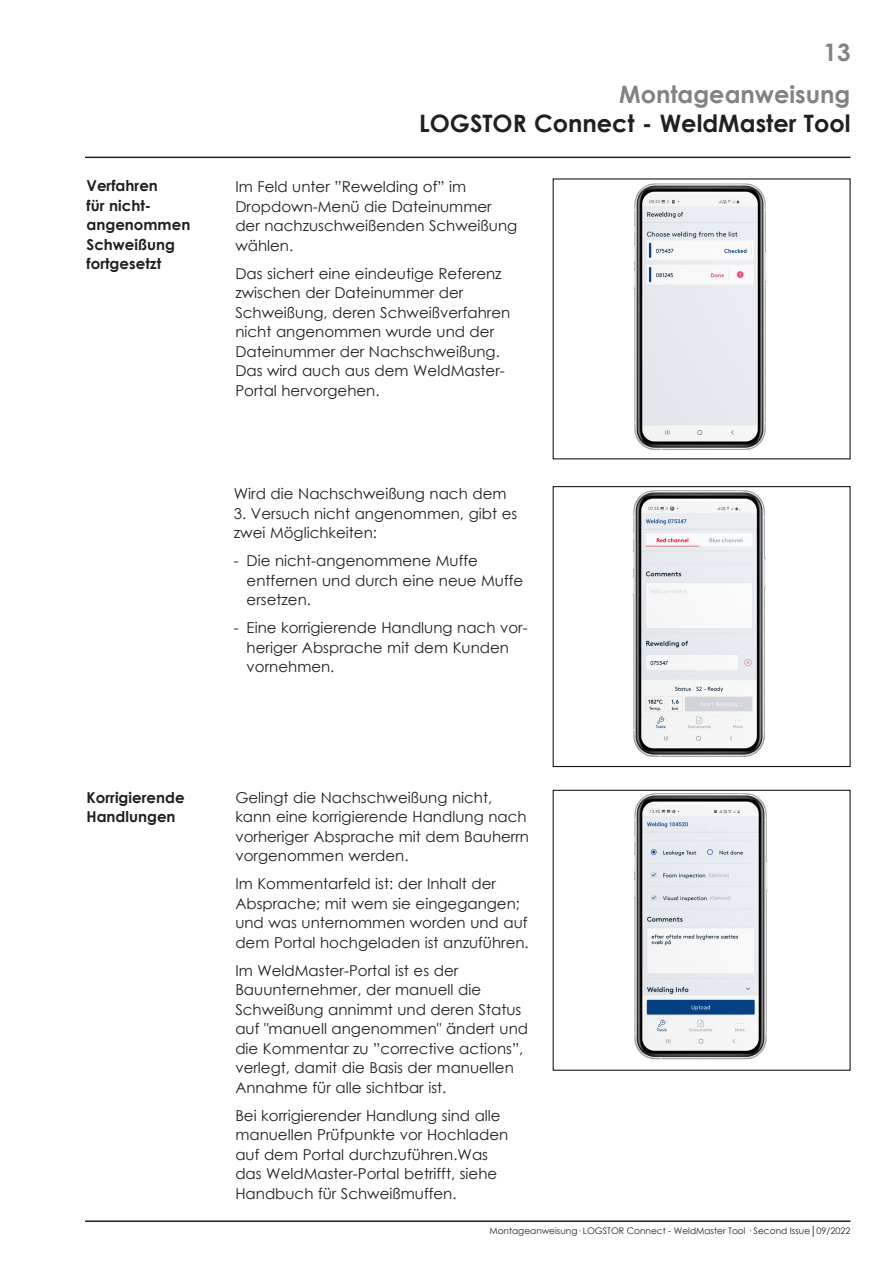
<style>
.page{position:relative;width:893px;height:1263px;background:#fff}
.page>*{position:absolute;margin:0;border:0;box-sizing:border-box;transform-origin:0 0}
.t1{font:700 24px "Century Gothic";color:#231f20}
.t2{font:700 24px/42.5px "Century Gothic";color:#808285;text-align:right}
.t3{font:15px/19.5px "Century Gothic";color:#231f20}
.t4{font:700 15px/19.5px "Century Gothic";color:#231f20}
.t5{font:9px "Century Gothic";color:#231f20}
</style>
<div class="page">
<hr style="left:85px;top:1220px;width:765px;height:2px;background:#231f20">
<hr style="left:85px;top:157px;width:765px;height:1px;background:#231f20">
<img style="left:633px;top:183px;width:134px;height:267px">
<img style="left:632px;top:490px;width:134px;height:267px">
<div style="left:553px;top:486px;width:297px;height:281px;border:1px solid #000"></div>
<img style="left:633px;top:793px;width:135px;height:267px">
<p class="t4" style="left:87px;top:175px;width:105px">Verfahren<br>für nicht&shy;angenommen<br>Schweißung fortgesetzt</p>
<h1 class="t2" style="left:619px;top:30px;width:233px">13<br>Montageanweisung</h1>
<h1 class="t1" style="left:419px;top:105px;width:433px">LOGSTOR Connect - WeldMaster Tool</h1>
<p class="t3" style="left:235px;top:177px;width:283px">Im Feld unter ”Rewelding of” im<br>Dropdown-Menü die Dateinummer der nachzuschweißenden Schweißung wählen.</p>
<p class="t3" style="left:235px;top:263px;width:276px">Das sichert eine eindeutige Referenz zwischen der Dateinummer der<br>Schweißung, deren Schweißverfahren nicht angenommen wurde und der<br>Dateinummer der Nachschweißung.<br>Das wird auch aus dem WeldMaster-<br>Portal hervorgehen.</p>
<p class="t3" style="left:234px;top:484px;width:274px">Wird die Nachschweißung nach dem</p>
<p class="t3" style="left:234px;top:503px;width:285px">3. Versuch nicht angenommen, gibt es zwei Möglichkeiten:</p>
<p class="t3" style="left:247px;top:551px;width:278px;text-indent:-13px">- Die nicht-angenommene Muffe entfernen und durch eine neue Muffe ersetzen.</p>
<p class="t3" style="left:247px;top:618px;width:283px;text-indent:-13px">- Eine korrigierende Handlung nach vor&shy;heriger Absprache mit dem Kunden vornehmen.</p>
<p class="t4" style="left:87px;top:787px;width:100px">Korrigierende<br>Handlungen</p>
<p class="t3" style="left:235px;top:787px;width:295px">Gelingt die Nachschweißung nicht, kann eine korrigierende Handlung nach vorheriger Absprache mit dem Bauherrn vorgenommen werden.</p>
<p class="t3" style="left:235px;top:874px;width:295px">Im Kommentarfeld ist: der Inhalt der Absprache; mit wem sie eingegangen; und was unternommen worden und auf dem Portal hochgeladen ist anzuführen.</p>
<p class="t3" style="left:235px;top:960px;width:294px">Im WeldMaster-Portal ist es der Bauunternehmer, der manuell die Schweißung annimmt und deren Status auf "manuell angenommen" ändert und die Kommentar zu ”corrective actions”, verlegt, damit die Basis der manuellen Annahme für alle sichtbar ist.</p>
<p class="t3" style="left:235px;top:1105px;width:275px">Bei korrigierender Handlung sind alle manuellen Prüfpunkte vor Hochladen auf dem Portal durchzuführen.Was das WeldMaster-Portal betrifft, siehe Handbuch für Schweißmuffen.</p>
<p class="t5" style="left:489px;top:1224px;width:362px">Montageanweisung· LOGSTOR Connect - WeldMaster Tool · Second Issue│09/2022</p>
</div>
